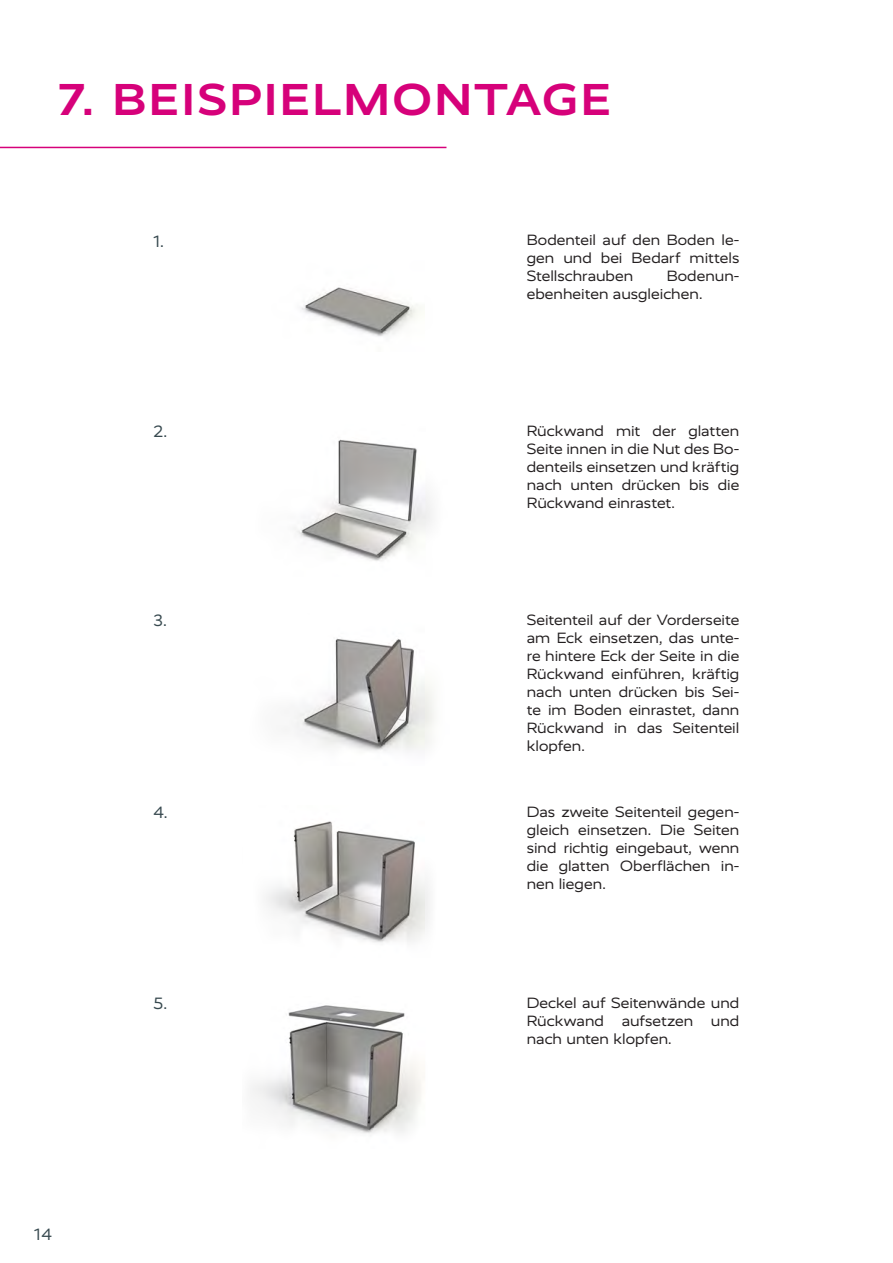
<style>
.page{position:relative;width:893px;height:1263px;background:#fff}
.page>*{position:absolute;margin:0;border:0;box-sizing:border-box;transform-origin:0 0}
.t1{font:700 45px "Realist Wide";letter-spacing:.065em;color:#d6017a}
.t2{font:16.5px "Realist Wide";color:#37494f}
.t3{font:15px/18px "Realist Wide";color:#231f20;text-align:justify}
</style>
<div class="page">
<hr style="left:0;top:147px;width:446px;height:1px;background:#d6017a">
<img style="left:301px;top:287px;width:118px;height:50px">
<img style="left:295px;top:439px;width:137px;height:122px">
<img style="left:284px;top:638px;width:150px;height:113px">
<img style="left:266px;top:821px;width:164px;height:122px">
<img style="left:250px;top:1005px;width:172px;height:129px">
<h1 class="t1" style="left:58px;top:74px;width:554px">7. BEISPIELMONTAGE</h1>
<p class="t2" style="left:154px;top:231px;width:12px">1.</p>
<p class="t3" style="left:527px;top:231px;width:214px">Bodenteil auf den Boden le&shy;gen und bei Bedarf mittels Stellschrauben</p>
<p class="t3" style="left:527px;top:267px;width:214px;text-indent:140px">Bodenun&shy;ebenheiten ausgleichen.</p>
<p class="t2" style="left:154px;top:422px;width:15px">2.</p>
<p class="t3" style="left:527px;top:422px;width:214px">Rückwand mit der glatten Seite innen in die Nut des Bo&shy;denteils einsetzen und kräftig nach unten drücken bis die Rückwand einrastet.</p>
<p class="t2" style="left:154px;top:611px;width:15px">3.</p>
<p class="t3" style="left:527px;top:611px;width:214px">Seitenteil auf der Vorderseite am Eck einsetzen, das unte&shy;re hintere Eck der Seite in die Rückwand einführen, kräftig nach unten drücken bis Sei&shy;te im Boden einrastet, dann Rückwand in das Seitenteil klopfen.</p>
<p class="t2" style="left:154px;top:803px;width:16px">4.</p>
<p class="t3" style="left:527px;top:803px;width:214px">Das zweite Seitenteil gegen&shy;gleich einsetzen. Die Seiten sind richtig eingebaut, wenn die glatten Oberflächen in&shy;nen liegen.</p>
<p class="t2" style="left:154px;top:994px;width:15px">5.</p>
<p class="t3" style="left:527px;top:994px;width:214px">Deckel auf Seitenwände und Rückwand aufsetzen und nach unten klopfen.</p>
<p class="t2" style="left:34px;top:1224px;width:19px">14</p>
</div>
